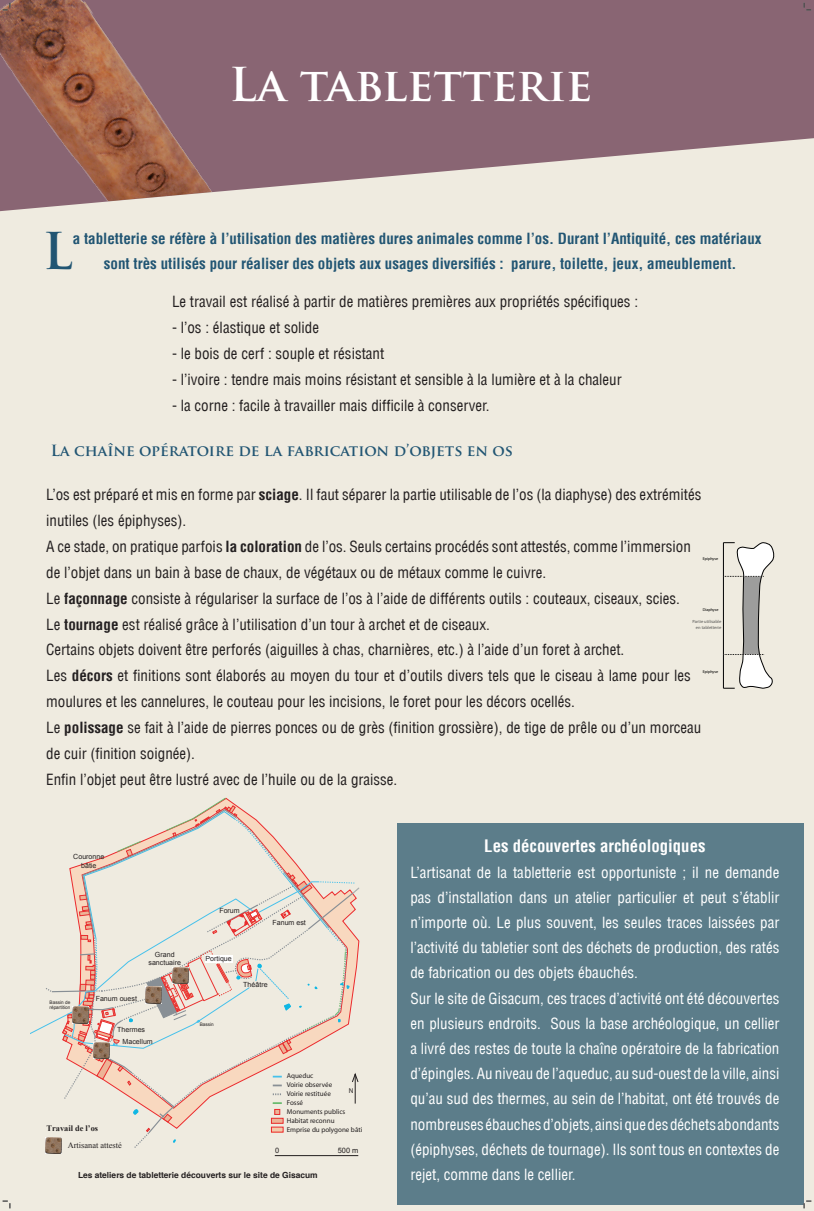
<style>
.page{position:relative;width:814px;height:1211px;background:#fff}
.page>*{position:absolute;margin:0;border:0;box-sizing:border-box;transform-origin:0 0}
.t1{font:700 49.45px "Trajan Pro";color:#215573}
.t2{font:700 45.5px "Trajan Pro";color:#fff}
.t3{font:700 condensed 16.8px "Helvetica";color:#fff}
.t4{font:condensed 15.05px/25.9px "Helvetica";color:#231f20}
.t5{font:condensed 15.05px/25.2px "Helvetica";color:#fff}
.t6{font:700 condensed 15.05px/25.9px "Helvetica";color:#215573;text-align:center}
.t7{font:700 15.05px "Trajan Pro";color:#215573}
.t8{font:700 8.4px "Helvetica";color:#231f20}
.t9{font:8.36px "Times New Roman";color:#231f20}
.t10{font:700 8.36px "Times New Roman";color:#231f20}
.t11{font:7.42px "Arial";color:#231f20}
.t12{font:7.07px/8.8px "Myriad";color:#231f20}
.t13{font:7.07px/8.5px "Arial";color:#231f20;text-align:center}
.t14{font:4.72px/5.6px "Arial";color:#231f20}
.t15{font:4.48px/5.4px "Myriad Pro";color:#575756;text-align:right}
.t16{font:4.06px "Myriad Pro";color:#000}
.s1{font-weight:700}
</style>
<div class="page">
<div style="left:0;top:0;width:813px;height:1210px;background:#efebe0"></div>
<svg style="left:0;top:0;width:814px;height:211px;fill:#896573"></svg>
<img style="left:0;top:0;width:216px;height:202px">
<div style="left:398px;top:823px;width:406px;height:381px;background:#5c7d8a"></div>
<hr style="left:275px;top:1155px;width:83px;height:1px;background:#231f20">
<svg style="left:30px;top:797px;width:330px;height:352px"></svg>
<img style="left:93px;top:1042px;width:17px;height:16px">
<img style="left:72px;top:1006px;width:17px;height:17px">
<img style="left:145px;top:986px;width:16px;height:17px">
<img style="left:172px;top:967px;width:16px;height:16px">
<img style="left:46px;top:1136px;width:16px;height:17px">
<svg style="left:723px;top:542px;width:51px;height:147px"></svg>
<svg style="left:3px;top:3px;width:8px;height:8px"></svg>
<svg style="left:3px;top:1200px;width:8px;height:8px"></svg>
<svg style="left:803px;top:3px;width:8px;height:8px"></svg>
<svg style="left:803px;top:1200px;width:8px;height:8px"></svg>
<h2 class="t2" style="left:229px;top:56px;width:365px">La tabletterie</h2>
<h1 class="t1" style="left:43px;top:221px;width:31px">L</h1>
<p class="t6" style="left:73px;top:225px;width:690px">a tabletterie se réfère à l’utilisation des matières dures animales comme l’os. Durant l’Antiquité, ces matériaux sont très utilisés pour réaliser des objets aux usages diversifiés : parure, toilette, jeux, ameublement.</p>
<p class="t4" style="left:172px;top:288px;width:467px">Le travail est réalisé à partir de matières premières aux propriétés spécifiques :</p>
<p class="t4" style="left:172px;top:314px;width:149px">- l’os : élastique et solide</p>
<p class="t4" style="left:172px;top:340px;width:214px">- le bois de cerf : souple et résistant</p>
<p class="t4" style="left:172px;top:366px;width:451px">- l’ivoire : tendre mais moins résistant et sensible à la lumière et à la chaleur</p>
<p class="t4" style="left:172px;top:392px;width:319px">- la corne : facile à travailler mais difficile à conserver.</p>
<p class="t7" style="left:51px;top:441px;width:464px">La chaîne opératoire de la fabrication d’objets en os</p>
<p class="t4" style="left:46px;top:481px;width:656px">L’os est préparé et mis en forme par <span class="s1">sciage</span>. Il faut séparer la partie utilisable de l’os (la diaphyse) des extrémités inutiles (les épiphyses).<br>A ce stade, on pratique parfois <span class="s1">la coloration</span> de l’os. Seuls certains procédés sont attestés, comme l’immersion de l’objet dans un bain à base de chaux, de végétaux ou de métaux comme le cuivre.<br>Le <span class="s1">façonnage</span> consiste à régulariser la surface de l’os à l’aide de différents outils : couteaux, ciseaux, scies.<br>Le <span class="s1">tournage</span> est réalisé grâce à l’utilisation d’un tour à archet et de ciseaux.<br>Certains objets doivent être perforés (aiguilles à chas, charnières, etc.) à l’aide d’un foret à archet.<br>Les <span class="s1">décors</span> et finitions sont élaborés au moyen du tour et d’outils divers tels que le ciseau à lame pour les moulures et les cannelures, le couteau pour les incisions, le foret pour les décors ocellés.<br>Le <span class="s1">polissage</span> se fait à l’aide de pierres ponces ou de grès (finition grossière), de tige de prêle ou d’un morceau de cuir (finition soignée).<br>Enfin l’objet peut être lustré avec de l’huile ou de la graisse.</p>
<p class="t16" style="left:702px;top:555px;width:17px">Epiphyse</p>
<p class="t16" style="left:702px;top:607px;width:17px">Diaphyse</p>
<p class="t15" style="left:692px;top:619px;width:30px">Partie utilisable en tabletterie</p>
<p class="t16" style="left:702px;top:669px;width:17px">Epiphyse</p>
<p class="t13" style="left:73px;top:852px;width:33px">Couronne bâtie</p>
<p class="t14" style="left:49px;top:999px;width:22px">Bassin de répartition</p>
<p class="t13" style="left:148px;top:950px;width:34px">Grand sanctuaire</p>
<p class="t13" style="left:96px;top:994px;width:43px">Fanum ouest</p>
<p class="t13" style="left:123px;top:1023px;width:32px;line-height:12.4px;text-align:left;text-indent:-5px">Thermes<br>Macellum</p>
<p class="t13" style="left:219px;top:906px;width:22px">Forum</p>
<p class="t13" style="left:205px;top:954px;width:28px">Portique</p>
<p class="t13" style="left:272px;top:918px;width:35px">Fanum est</p>
<p class="t14" style="left:200px;top:1021px;width:16px">Bassin</p>
<p class="t13" style="left:243px;top:980px;width:26px">Théâtre</p>
<p class="t12" style="left:287px;top:1071px;width:28px">Aqueduc</p>
<p class="t12" style="left:287px;top:1080px;width:47px">Voirie observée</p>
<p class="t12" style="left:287px;top:1098px;width:18px">Fossé</p>
<p class="t12" style="left:287px;top:1116px;width:77px">Habitat reconnu<br>Emprise du polygone bâti</p>
<p class="t12" style="left:349px;top:1086px;width:6px">N</p>
<p class="t12" style="left:287px;top:1089px;width:46px">Voirie restituée</p>
<p class="t12" style="left:287px;top:1107px;width:60px">Monuments publics</p>
<p class="t10" style="left:47px;top:1122px;width:53px">Travail de l’os</p>
<p class="t9" style="left:68px;top:1139px;width:56px">Artisanat attesté</p>
<p class="t8" style="left:78px;top:1168px;width:241px">Les ateliers de tabletterie découverts sur le site de Gisacum</p>
<p class="t11" style="left:275px;top:1145px;width:6px">0</p>
<p class="t11" style="left:338px;top:1145px;width:22px">500 m</p>
<p class="t3" style="left:484px;top:835px;width:223px">Les découvertes archéologiques</p>
<p class="t5" style="left:410px;top:859px;width:370px">L’artisanat de la tabletterie est opportuniste ; il ne demande pas d’installation dans un atelier particulier et peut s’établir n’importe où. Le plus souvent, les seules traces laissées par l’activité du tabletier sont des déchets de production, des ratés de fabrication ou des objets ébauchés.<br>Sur le site de Gisacum, ces traces d’activité ont été découvertes en plusieurs endroits. Sous la base archéologique, un cellier a livré des restes de toute la chaîne opératoire de la fabrication d’épingles. Au niveau de l’aqueduc, au sud-ouest de la ville, ainsi qu’au sud des thermes, au sein de l’habitat, ont été trouvés de nombreuses ébauches d’objets, ainsi que des déchets abondants (épiphyses, déchets de tournage). Ils sont tous en contextes de rejet, comme dans le cellier.</p>
</div>
